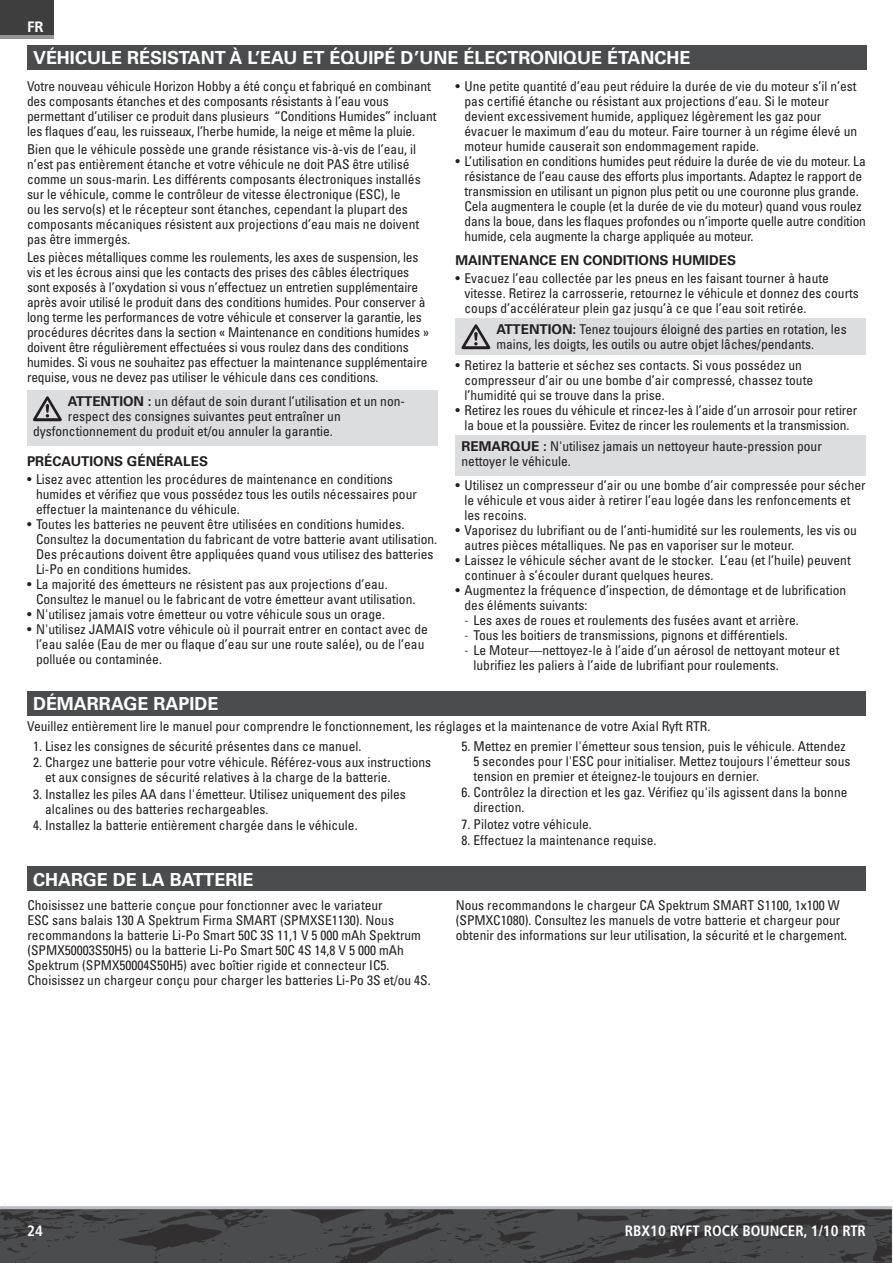
<style>
.page{position:relative;width:893px;height:1263px;background:#fff}
.page>*{position:absolute;margin:0;border:0;box-sizing:border-box;transform-origin:0 0}
.AXI_Header{font:700 18px "Univers LT Std";color:#fff}
.t1{font:700 condensed 15px "Frutiger LT Std";color:#fff}
.t2{font:700 15px "Frutiger LT Std";color:#fff}
.AXI_Body_Text{font:condensed 13.5px/15px "Univers LT Std";color:#231f20}
.AXI_Cautions_Warning{font:condensed 13.5px/15px "Univers LT Std";color:#231f20}
.AXI_Notice{font:condensed 13.5px/15px "Univers LT Std";color:#231f20}
.AXI_subhead{font:700 13.5px "Univers LT Std";color:#231f20}
.s1{font-weight:700;font-stretch:normal}
.s2{font-family:"Frutiger LT Std";font-weight:300}
</style>
<div class="page">
<img style="left:0;top:1206px;width:893px;height:57px">
<div style="left:0;top:0;width:54px;height:39px;background:#3e3e3f"></div>
<hr style="left:0;top:35px;width:54px;height:3px;background:#939598">
<div style="left:27px;top:390px;width:410px;height:56px;background:#dcdddf"></div>
<svg style="left:33px;top:396px;width:29px;height:25px"></svg>
<div style="left:455px;top:318px;width:411px;height:37px;background:#dcdddf"></div>
<div style="left:455px;top:435px;width:411px;height:41px;background:#dcdddf"></div>
<svg style="left:461px;top:324px;width:29px;height:25px"></svg>
<div style="left:27px;top:45px;width:840px;height:24px;background:#4b4c4d"></div>
<div style="left:27px;top:691px;width:839px;height:24px;background:#4b4c4d"></div>
<div style="left:27px;top:867px;width:839px;height:24px;background:#4b4c4d"></div>
<p class="t2" style="left:27px;top:18px;width:18px">FR</p>
<p class="AXI_Header" style="left:33px;top:47px;width:659px">VÉHICULE RÉSISTANT À L’EAU ET ÉQUIPÉ D’UNE ÉLECTRONIQUE ÉTANCHE</p>
<p class="AXI_Body_Text" style="left:27px;top:79px;width:411px">Votre nouveau véhicule Horizon Hobby a été conçu et fabriqué en combinant des composants étanches et des composants résistants à l’eau vous permettant d’utiliser ce produit dans plusieurs “Conditions Humides” incluant les flaques d’eau, les ruisseaux, l’herbe humide, la neige et même la pluie.</p>
<p class="AXI_Body_Text" style="left:27px;top:142px;width:395px">Bien que le véhicule possède une grande résistance vis-à-vis de l’eau, il n’est pas entièrement étanche et votre véhicule ne doit PAS être utilisé comme un sous-marin. Les différents composants électroniques installés sur le véhicule, comme le contrôleur de vitesse électronique (ESC), le<br>ou les servo(s) et le récepteur sont étanches, cependant la plupart des composants mécaniques résistent aux projections d’eau mais ne doivent pas être immergés.</p>
<p class="AXI_Body_Text" style="left:27px;top:250px;width:403px">Les pièces métalliques comme les roulements, les axes de suspension, les vis et les écrous ainsi que les contacts des prises des câbles électriques sont exposés à l’oxydation si vous n’effectuez un entretien supplémentaire après avoir utilisé le produit dans des conditions humides. Pour conserver à long terme les performances de votre véhicule et conserver la garantie, les procédures décrites dans la section « Maintenance en conditions humides » doivent être régulièrement effectuées si vous roulez dans des conditions humides. Si vous ne souhaitez pas effectuer la maintenance supplémentaire requise, vous ne devez pas utiliser le véhicule dans ces conditions.</p>
<p class="AXI_Cautions_Warning" style="left:68px;top:394px;width:339px"><span class="s1">ATTENTION :</span> un défaut de soin durant l’utilisation et un non-</p>
<p class="AXI_Cautions_Warning" style="left:68px;top:409px;width:274px">respect des consignes suivantes peut entraîner un</p>
<p class="AXI_Cautions_Warning" style="left:33px;top:424px;width:301px">dysfonctionnement du produit et/ou annuler la garantie.</p>
<p class="AXI_subhead" style="left:27px;top:454px;width:182px">PRÉCAUTIONS GÉNÉRALES</p>
<p class="AXI_Body_Text" style="left:36px;top:472px;width:382px;text-indent:-9px">• Lisez avec attention les procédures de maintenance en conditions humides et vérifiez que vous possédez tous les outils nécessaires pour effectuer la maintenance du véhicule.</p>
<p class="AXI_Body_Text" style="left:36px;top:517px;width:403px;text-indent:-9px">• Toutes les batteries ne peuvent être utilisées en conditions humides.<br>Consultez la documentation du fabricant de votre batterie avant utilisation.<br>Des précautions doivent être appliquées quand vous utilisez des batteries Li-Po en conditions humides.</p>
<p class="AXI_Body_Text" style="left:36px;top:577px;width:381px;text-indent:-9px">• La majorité des émetteurs ne résistent pas aux projections d’eau.<br>Consultez le manuel ou le fabricant de votre émetteur avant utilisation.</p>
<p class="AXI_Body_Text" style="left:27px;top:607px;width:360px">• N'utilisez jamais votre émetteur ou votre véhicule sous un orage.</p>
<p class="AXI_Body_Text" style="left:36px;top:622px;width:393px;text-indent:-9px">• N'utilisez JAMAIS votre véhicule où il pourrait entrer en contact avec de l’eau salée (Eau de mer ou flaque d’eau sur une route salée), ou de l’eau polluée ou contaminée.</p>
<p class="AXI_Body_Text" style="left:464px;top:79px;width:394px;text-indent:-9px">• Une petite quantité d’eau peut réduire la durée de vie du moteur s’il n’est pas certifié étanche ou résistant aux projections d’eau. Si le moteur devient excessivement humide, appliquez légèrement les gaz pour évacuer le maximum d’eau du moteur. Faire tourner à un régime élevé un moteur humide causerait son endommagement rapide.</p>
<p class="AXI_Body_Text" style="left:464px;top:154px;width:403px;text-indent:-9px">• L’utilisation en conditions humides peut réduire la durée de vie du moteur. La résistance de l’eau cause des efforts plus importants. Adaptez le rapport de transmission en utilisant un pignon plus petit ou une couronne plus grande.<br>Cela augmentera le couple (et la durée de vie du moteur) quand vous roulez dans la boue, dans les flaques profondes ou n’importe quelle autre condition humide, cela augmente la charge appliquée au moteur.</p>
<p class="AXI_subhead" style="left:455px;top:253px;width:282px">MAINTENANCE EN CONDITIONS HUMIDES</p>
<p class="AXI_Body_Text" style="left:464px;top:271px;width:396px;text-indent:-9px">• Evacuez l’eau collectée par les pneus en les faisant tourner à haute vitesse. Retirez la carrosserie, retournez le véhicule et donnez des courts coups d’accélérateur plein gaz jusqu’à ce que l’eau soit retirée.</p>
<p class="AXI_Cautions_Warning" style="left:496px;top:322px;width:352px"><span class="s1">ATTENTION:</span> Tenez toujours éloigné des parties en rotation, les mains, les doigts, les outils ou autre objet lâches/pendants.</p>
<p class="AXI_Body_Text" style="left:464px;top:358px;width:350px;text-indent:-9px">• Retirez la batterie et séchez ses contacts. Si vous possédez un compresseur d’air ou une bombe d’air compressé, chassez toute l’humidité qui se trouve dans la prise.</p>
<p class="AXI_Body_Text" style="left:455px;top:403px;width:403px;text-align:center">• Retirez les roues du véhicule et rincez-les à l’aide d’un arrosoir pour retirer la boue et la poussière. Evitez de rincer les roulements et la transmission.</p>
<p class="AXI_Notice" style="left:461px;top:439px;width:362px"><span class="s1">REMARQUE :</span> N'utilisez jamais un nettoyeur haute-pression pour nettoyer le véhicule.</p>
<p class="AXI_Body_Text" style="left:464px;top:478px;width:403px;text-indent:-9px">• Utilisez un compresseur d’air ou une bombe d’air compressée pour sécher le véhicule et vous aider à retirer l’eau logée dans les renfoncements et les recoins.</p>
<p class="AXI_Body_Text" style="left:464px;top:523px;width:394px;text-indent:-9px">• Vaporisez du lubrifiant ou de l’anti-humidité sur les roulements, les vis ou autres pièces métalliques. Ne pas en vaporiser sur le moteur.</p>
<p class="AXI_Body_Text" style="left:464px;top:553px;width:388px;text-indent:-9px">• Laissez le véhicule sécher avant de le stocker. L’eau (et l’huile) peuvent continuer à s’écouler durant quelques heures.</p>
<p class="AXI_Body_Text" style="left:464px;top:583px;width:383px;text-indent:-9px">• Augmentez la fréquence d’inspection, de démontage et de lubrification des éléments suivants:</p>
<p class="AXI_Body_Text" style="left:464px;top:613px;width:336px"><span class="s2">-</span> Les axes de roues et roulements des fusées avant et arrière.</p>
<p class="AXI_Body_Text" style="left:464px;top:628px;width:325px"><span class="s2">-</span> Tous les boitiers de transmissions, pignons et différentiels.</p>
<p class="AXI_Body_Text" style="left:473px;top:643px;width:367px;text-indent:-9px"><span class="s2">-</span> Le Moteur—nettoyez-le à l’aide d’un aérosol de nettoyant moteur et lubrifiez les paliers à l’aide de lubrifiant pour roulements.</p>
<p class="AXI_Header" style="left:33px;top:693px;width:187px">DÉMARRAGE RAPIDE</p>
<p class="AXI_Body_Text" style="left:27px;top:718px;width:685px">Veuillez entièrement lire le manuel pour comprendre le fonctionnement, les réglages et la maintenance de votre Axial Ryft RTR.</p>
<p class="AXI_Body_Text" style="left:33px;top:738px;width:330px">1. Lisez les consignes de sécurité présentes dans ce manuel.</p>
<p class="AXI_Body_Text" style="left:45px;top:754px;width:388px;text-indent:-12px">2. Chargez une batterie pour votre véhicule. Référez-vous aux instructions et aux consignes de sécurité relatives à la charge de la batterie.</p>
<p class="AXI_Body_Text" style="left:45px;top:786px;width:362px;text-indent:-12px">3. Installez les piles AA dans l'émetteur. Utilisez uniquement des piles alcalines ou des batteries rechargeables.</p>
<p class="AXI_Body_Text" style="left:33px;top:817px;width:326px">4. Installez la batterie entièrement chargée dans le véhicule.</p>
<p class="AXI_Body_Text" style="left:473px;top:738px;width:378px;text-indent:-12px">5. Mettez en premier l'émetteur sous tension, puis le véhicule. Attendez<br>5 secondes pour l'ESC pour initialiser. Mettez toujours l'émetteur sous tension en premier et éteignez-le toujours en dernier.</p>
<p class="AXI_Body_Text" style="left:473px;top:784px;width:376px;text-indent:-12px">6. Contrôlez la direction et les gaz. Vérifiez qu'ils agissent dans la bonne direction.</p>
<p class="AXI_Body_Text" style="left:461px;top:816px;width:132px">7. Pilotez votre véhicule.</p>
<p class="AXI_Body_Text" style="left:461px;top:832px;width:196px">8. Effectuez la maintenance requise.</p>
<p class="AXI_Header" style="left:33px;top:869px;width:222px">CHARGE DE LA BATTERIE</p>
<p class="AXI_Body_Text" style="left:27px;top:898px;width:405px">Choisissez une batterie conçue pour fonctionner avec le variateur<br>ESC sans balais 130 A Spektrum Firma SMART (SPMXSE1130). Nous recommandons la batterie Li-Po Smart 50C 3S 11,1 V 5 000 mAh Spektrum (SPMX50003S50H5) ou la batterie Li-Po Smart 50C 4S 14,8 V 5 000 mAh Spektrum (SPMX50004S50H5) avec boîtier rigide et connecteur IC5.<br>Choisissez un chargeur conçu pour charger les batteries Li-Po 3S et/ou 4S.</p>
<p class="AXI_Body_Text" style="left:456px;top:898px;width:393px">Nous recommandons le chargeur CA Spektrum SMART S1100, 1x100 W (SPMXC1080). Consultez les manuels de votre batterie et chargeur pour obtenir des informations sur leur utilisation, la sécurité et le chargement.</p>
<p class="t1" style="left:27px;top:1222px;width:17px">24</p>
<p class="t1" style="left:625px;top:1222px;width:242px">RBX10 RYFT ROCK BOUNCER, 1/10 RTR</p>
</div>
